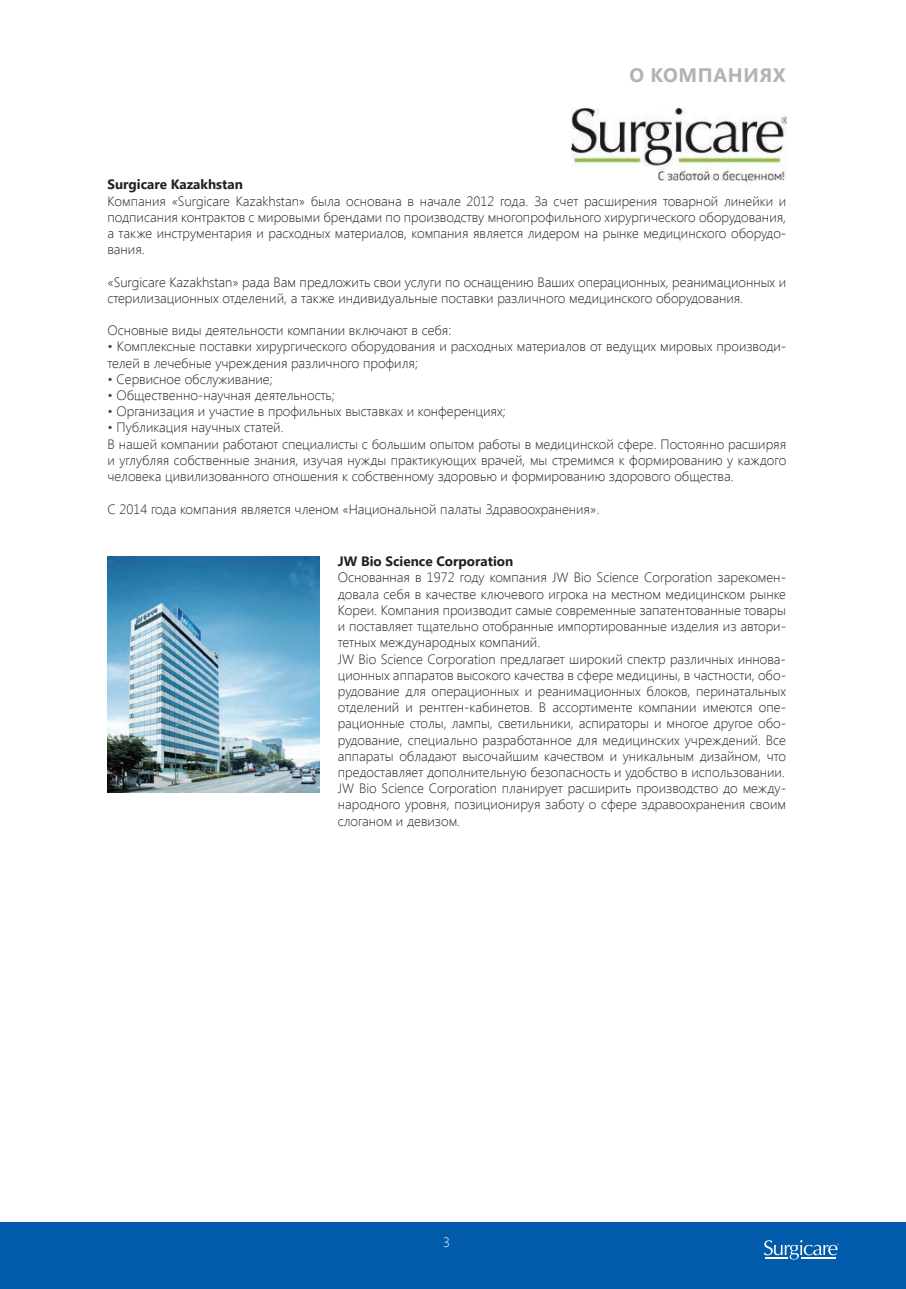
<style>
.page{position:relative;width:906px;height:1289px;background:#fff}
.page>*{position:absolute;margin:0;border:0;box-sizing:border-box;transform-origin:0 0}
.t1{font:700 19.5px "Segoe UI";letter-spacing:.035em;color:#b2b3b7}
.t2{font:300 13.5px/16.2px "Segoe UI";color:#231f20}
.t3{font:700 13.5px "Segoe UI";color:#231f20}
.t4{font:300 13.5px "Segoe UI";color:#fff}
.s1{color:#4b4c4d}
</style>
<div class="page">
<div style="left:0;top:1222px;width:906px;height:66px;background:#015aaa"></div>
<svg style="left:764px;top:1240px;width:75px;height:19px"></svg>
<img style="left:107px;top:556px;width:213px;height:236px">
<img style="left:572px;top:109px;width:214px;height:74px">
<h1 class="t1" style="left:629px;top:57px;width:157px">О КОМПАНИЯХ</h1>
<p class="t3" style="left:107px;top:172px;width:137px">Surgicare Kazakhstan</p>
<p class="t2" style="left:107px;top:192px;width:680px;text-align:justify">Компания «Surgicare Kazakhstan» была основана в начале 2012 года. За счет расширения товарной линейки и подписания контрактов с мировыми брендами по производству многопрофильного хирургического оборудования, а также инструментария и расходных материалов, компания является лидером на рынке медицинского оборудо&shy;вания.</p>
<p class="t2" style="left:107px;top:273px;width:680px">«Surgicare Kazakhstan» рада Вам предложить свои услуги по оснащению Ваших операционных, реанимационных и стерилизационных отделений, а также индивидуальные поставки различного медицинского оборудования.</p>
<p class="t2" style="left:107px;top:322px;width:345px">Основные виды деятельности компании включают в себя:</p>
<p class="t2" style="left:107px;top:338px;width:680px"><span class="s1">•</span> Комплексные поставки хирургического оборудования и расходных материалов от ведущих мировых производи&shy;телей в лечебные учреждения различного профиля;</p>
<p class="t2" style="left:107px;top:370px;width:167px"><span class="s1">•</span> Сервисное обслуживание;</p>
<p class="t2" style="left:107px;top:387px;width:229px"><span class="s1">•</span> Общественно-научная деятельность;</p>
<p class="t2" style="left:107px;top:403px;width:400px"><span class="s1">•</span> Организация и участие в профильных выставках и конференциях;</p>
<p class="t2" style="left:107px;top:419px;width:680px"><span class="s1">•</span> Публикация научных статей.<br>В нашей компании работают специалисты с большим опытом работы в медицинской сфере. Постоянно расширяя и углубляя собственные знания, изучая нужды практикующих врачей, мы стремимся к формированию у каждого человека цивилизованного отношения к собственному здоровью и формированию здорового общества.</p>
<p class="t2" style="left:107px;top:500px;width:493px">C 2014 года компания является членом «Национальной палаты Здравоохранения».</p>
<p class="t3" style="left:338px;top:548px;width:177px">JW Bio Science Corporation</p>
<p class="t2" style="left:338px;top:569px;width:450px">Основанная в 1972 году компания JW Bio Science Corporation зарекомен&shy;довала себя в качестве ключевого игрока на местном медицинском рынке Кореи. Компания производит самые современные запатентованные товары и поставляет тщательно отобранные импортированные изделия из автори&shy;тетных международных компаний.<br>JW Bio Science Corporation предлагает широкий спектр различных иннова&shy;ционных аппаратов высокого качества в сфере медицины, в частности, обо&shy;рудование для операционных и реанимационных блоков, перинатальных отделений и рентген-кабинетов. В ассортименте компании имеются опе&shy;рационные столы, лампы, светильники, аспираторы и многое другое обо&shy;рудование, специально разработанное для медицинских учреждений. Все аппараты обладают высочайшим качеством и уникальным дизайном, что предоставляет дополнительную безопасность и удобство в использовании.<br>JW Bio Science Corporation планирует расширить производство до между&shy;народного уровня, позиционируя заботу о сфере здравоохранения своим слоганом и девизом.</p>
<p class="t4" style="left:443px;top:1232px;width:8px">3</p>
</div>
